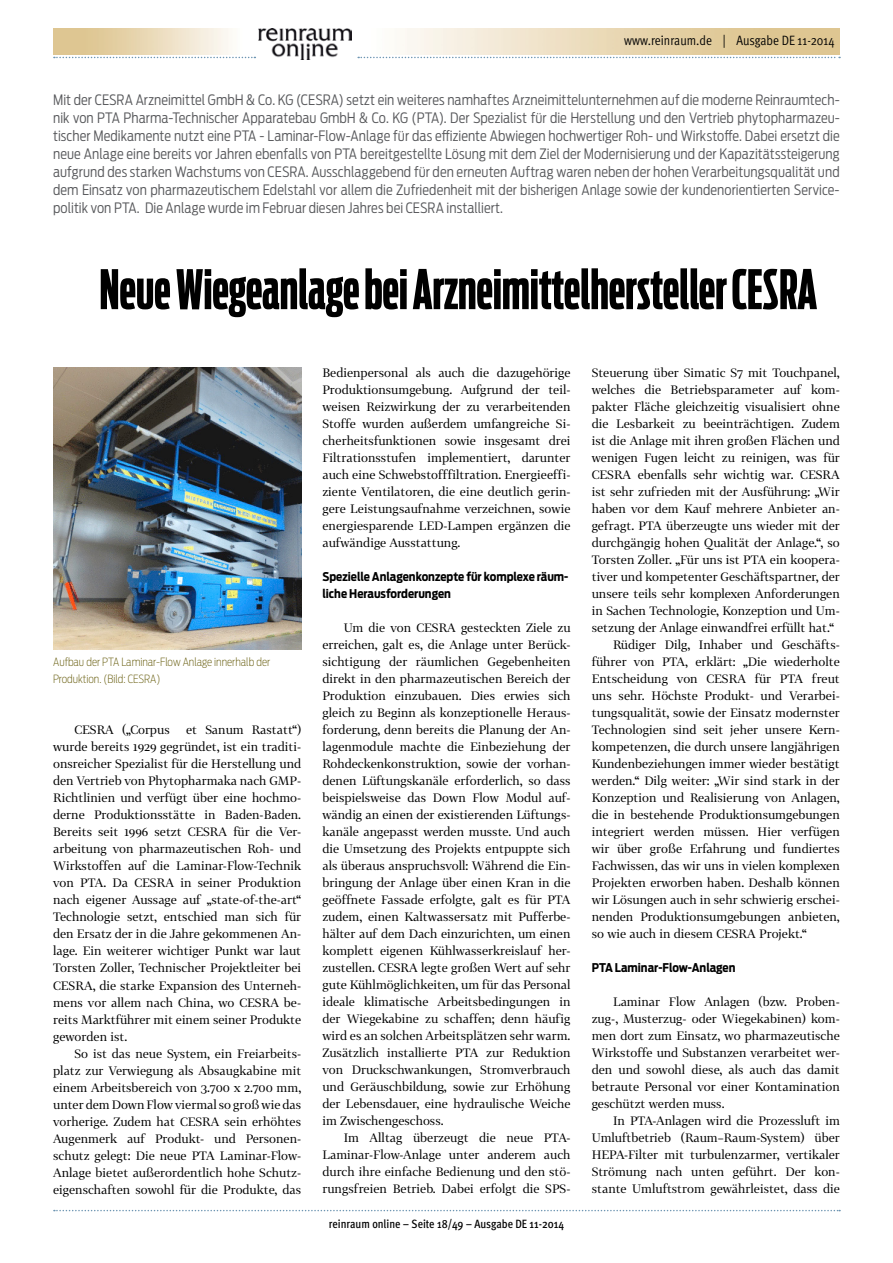
<style>
.page{position:relative;width:893px;height:1263px;background:#fff}
.page>*{position:absolute;margin:0;border:0;box-sizing:border-box;transform-origin:0 0}
.t1{font:700 54px "Antenna Comp";color:#000}
.t2{font:300 14.25px/18px "Antenna Cond";letter-spacing:.005em;color:#57585b;text-align:justify}
.t3{font:13.5px "Meta OT Cond Norm";color:#000}
.t4{font:12px/17px "Tabac G2";color:#000;text-align:justify}
.t5{font:700 12px/17px "Antenna Cond";color:#000}
.t6{font:500 condensed 12px "Meta OT";color:#000}
.t7{font:200 11.25px/17px "Antenna Cond";color:#6b6114}
</style>
<div class="page">
<svg style="left:358px;top:57px;width:482px;height:1px"></svg>
<svg style="left:54px;top:57px;width:201px;height:1px"></svg>
<svg style="left:54px;top:1210px;width:786px;height:1px"></svg>
<img style="left:258px;top:29px;width:94px;height:31px">
<img style="left:53px;top:368px;width:248px;height:281px">
<p class="t3" style="left:624px;top:32px;width:212px">www.reinraum.de | Ausgabe DE 11-2014</p>
<p class="t2" style="left:53px;top:91px;width:788px">Mit der CESRA Arzneimittel GmbH &amp; Co. KG (CESRA) setzt ein weiteres namhaftes Arzneimittelunternehmen auf die moderne Reinraumtech&shy;nik von PTA Pharma-Technischer Apparatebau GmbH &amp; Co. KG (PTA). Der Spezialist für die Herstellung und den Vertrieb phytopharmazeu&shy;tischer Medikamente nutzt eine PTA - Laminar-Flow-Anlage für das effiziente Abwiegen hochwertiger Roh- und Wirkstoffe. Dabei ersetzt die neue Anlage eine bereits vor Jahren ebenfalls von PTA bereitgestellte Lösung mit dem Ziel der Modernisierung und der Kapazitätssteigerung aufgrund des starken Wachstums von CESRA. Ausschlaggebend für den erneuten Auftrag waren neben der hohen Verarbeitungsqualität und dem Einsatz von pharmazeutischem Edelstahl vor allem die Zufriedenheit mit der bisherigen Anlage sowie der kundenorientierten Service&shy;politik von PTA. Die Anlage wurde im Februar diesen Jahres bei CESRA installiert.</p>
<h1 class="t1" style="left:99px;top:260px;width:719px">Neue Wiegeanlage bei Arzneimittelhersteller CESRA</h1>
<p class="t7" style="left:53px;top:654px;width:219px">Aufbau der PTA Laminar-Flow Anlage innerhalb der<br>Produktion. (Bild: CESRA)</p>
<p class="t4" style="left:53px;top:721px;width:250px;text-indent:133px">et Sanum Rastatt“) wurde bereits 1929 gegründet, ist ein traditi&shy;onsreicher Spezialist für die Herstellung und den Vertrieb von Phytopharmaka nach GMP-Richtlinien und verfügt über eine hochmo&shy;derne Produktionsstätte in Baden-Baden.<br>Bereits seit 1996 setzt CESRA für die Ver&shy;arbeitung von pharmazeutischen Roh- und Wirkstoffen auf die Laminar-Flow-Technik von PTA. Da CESRA in seiner Produktion nach eigener Aussage auf „state-of-the-art“ Technologie setzt, entschied man sich für den Ersatz der in die Jahre gekommenen An&shy;lage. Ein weiterer wichtiger Punkt war laut Torsten Zoller, Technischer Projektleiter bei CESRA, die starke Expansion des Unterneh&shy;mens vor allem nach China, wo CESRA be&shy;reits Marktführer mit einem seiner Produkte geworden ist.</p>
<p class="t4" style="left:53px;top:1044px;width:250px;text-indent:21px">So ist das neue System, ein Freiarbeits&shy;platz zur Verwiegung als Absaugkabine mit einem Arbeitsbereich von 3.700 x 2.700 mm, unter dem Down Flow viermal so groß wie das vorherige. Zudem hat CESRA sein erhöhtes Augenmerk auf Produkt- und Personen&shy;schutz gelegt: Die neue PTA Laminar-Flow-Anlage bietet außerordentlich hohe Schutz&shy;eigenschaften sowohl für die Produkte, das</p>
<p class="t4" style="left:74px;top:721px;width:97px">CESRA („Corpus</p>
<p class="t4" style="left:322px;top:364px;width:250px">Bedienpersonal als auch die dazugehörige Produktionsumgebung. Aufgrund der teil&shy;weisen Reizwirkung der zu verarbeitenden Stoffe wurden außerdem umfangreiche Si&shy;cherheitsfunktionen sowie insgesamt drei Filtrationsstufen implementiert, darunter auch eine Schwebstofffiltration. Energieeffi&shy;ziente Ventilatoren, die eine deutlich gerin&shy;gere Leistungsaufnahme verzeichnen, sowie energiesparende LED-Lampen ergänzen die aufwändige Ausstattung.</p>
<p class="t5" style="left:322px;top:568px;width:247px">Spezielle Anlagenkonzepte für komplexe räum&shy;liche Herausforderungen</p>
<p class="t4" style="left:322px;top:619px;width:250px;text-indent:21px">Um die von CESRA gesteckten Ziele zu erreichen, galt es, die Anlage unter Berück&shy;sichtigung der räumlichen Gegebenheiten direkt in den pharmazeutischen Bereich der Produktion einzubauen. Dies erwies sich gleich zu Beginn als konzeptionelle Heraus&shy;forderung, denn bereits die Planung der An&shy;lagenmodule machte die Einbeziehung der Rohdeckenkonstruktion, sowie der vorhan&shy;denen Lüftungskanäle erforderlich, so dass beispielsweise das Down Flow Modul auf&shy;wändig an einen der existierenden Lüftungs&shy;kanäle angepasst werden musste. Und auch die Umsetzung des Projekts entpuppte sich als überaus anspruchsvoll: Während die Ein&shy;bringung der Anlage über einen Kran in die geöffnete Fassade erfolgte, galt es für PTA zudem, einen Kaltwassersatz mit Pufferbe&shy;hälter auf dem Dach einzurichten, um einen komplett eigenen Kühlwasserkreislauf her&shy;zustellen. CESRA legte großen Wert auf sehr gute Kühlmöglichkeiten, um für das Personal ideale klimatische Arbeitsbedingungen in der Wiegekabine zu schaffen; denn häufig wird es an solchen Arbeitsplätzen sehr warm.<br>Zusätzlich installierte PTA zur Reduktion von Druckschwankungen, Stromverbrauch und Geräuschbildung, sowie zur Erhöhung der Lebensdauer, eine hydraulische Weiche im Zwischengeschoss.</p>
<p class="t4" style="left:322px;top:1129px;width:250px;text-indent:21px">Im Alltag überzeugt die neue PTA-Laminar-Flow-Anlage unter anderem auch durch ihre einfache Bedienung und den stö&shy;rungsfreien Betrieb. Dabei erfolgt die SPS-</p>
<p class="t6" style="left:329px;top:1216px;width:237px">reinraum online – Seite 18/49 – Ausgabe DE 11-2014</p>
<p class="t4" style="left:592px;top:364px;width:250px">Steuerung über Simatic S7 mit Touchpanel,</p>
<p class="t4" style="left:592px;top:381px;width:250px">welches die Betriebsparameter auf kom-</p>
<p class="t4" style="left:592px;top:398px;width:250px">pakter Fläche gleichzeitig visualisiert ohne</p>
<p class="t4" style="left:592px;top:415px;width:250px">die Lesbarkeit zu beeinträchtigen. Zudem</p>
<p class="t4" style="left:592px;top:432px;width:250px">ist die Anlage mit ihren großen Flächen und</p>
<p class="t4" style="left:592px;top:449px;width:250px">wenigen Fugen leicht zu reinigen, was für</p>
<p class="t4" style="left:592px;top:466px;width:250px">CESRA ebenfalls sehr wichtig war. CESRA</p>
<p class="t4" style="left:592px;top:483px;width:250px">ist sehr zufrieden mit der Ausführung: „Wir</p>
<p class="t4" style="left:592px;top:500px;width:250px">haben vor dem Kauf mehrere Anbieter an-</p>
<p class="t4" style="left:592px;top:517px;width:250px">gefragt. PTA überzeugte uns wieder mit der</p>
<p class="t4" style="left:592px;top:534px;width:250px">durchgängig hohen Qualität der Anlage.“, so</p>
<p class="t4" style="left:592px;top:551px;width:250px">Torsten Zoller. „Für uns ist PTA ein koopera-</p>
<p class="t4" style="left:592px;top:568px;width:250px">tiver und kompetenter Geschäftspartner, der</p>
<p class="t4" style="left:592px;top:585px;width:250px">unsere teils sehr komplexen Anforderungen</p>
<p class="t4" style="left:592px;top:602px;width:250px">in Sachen Technologie, Konzeption und Um-</p>
<p class="t4" style="left:592px;top:619px;width:244px">setzung der Anlage einwandfrei erfüllt hat.“</p>
<p class="t4" style="left:613px;top:636px;width:228px">Rüdiger Dilg, Inhaber und Geschäfts-</p>
<p class="t4" style="left:592px;top:653px;width:250px">führer von PTA, erklärt: „Die wiederholte</p>
<p class="t4" style="left:592px;top:670px;width:250px">Entscheidung von CESRA für PTA freut</p>
<p class="t4" style="left:592px;top:687px;width:250px">uns sehr. Höchste Produkt- und Verarbei-</p>
<p class="t4" style="left:592px;top:704px;width:250px">tungsqualität, sowie der Einsatz modernster</p>
<p class="t4" style="left:592px;top:721px;width:250px">Technologien sind seit jeher unsere Kern-</p>
<p class="t4" style="left:592px;top:738px;width:250px">kompetenzen, die durch unsere langjährigen</p>
<p class="t4" style="left:592px;top:755px;width:250px">Kundenbeziehungen immer wieder bestätigt</p>
<p class="t4" style="left:592px;top:772px;width:250px">werden.“ Dilg weiter: „Wir sind stark in der</p>
<p class="t4" style="left:592px;top:789px;width:250px">Konzeption und Realisierung von Anlagen,</p>
<p class="t4" style="left:592px;top:806px;width:250px">die in bestehende Produktionsumgebungen</p>
<p class="t4" style="left:592px;top:823px;width:250px">integriert werden müssen. Hier verfügen</p>
<p class="t4" style="left:592px;top:840px;width:250px">wir über große Erfahrung und fundiertes</p>
<p class="t4" style="left:592px;top:857px;width:250px">Fachwissen, das wir uns in vielen komplexen</p>
<p class="t4" style="left:592px;top:874px;width:250px">Projekten erworben haben. Deshalb können</p>
<p class="t4" style="left:592px;top:891px;width:250px">wir Lösungen auch in sehr schwierig erschei-</p>
<p class="t4" style="left:592px;top:908px;width:250px">nenden Produktionsumgebungen anbieten,</p>
<p class="t4" style="left:592px;top:925px;width:217px">so wie auch in diesem CESRA Projekt.“</p>
<p class="t5" style="left:592px;top:959px;width:145px">PTA Laminar-Flow-Anlagen</p>
<p class="t4" style="left:592px;top:993px;width:250px;text-indent:21px">Laminar Flow Anlagen (bzw. Proben&shy;zug-, Musterzug- oder Wiegekabinen) kom&shy;men dort zum Einsatz, wo pharmazeutische Wirkstoffe und Substanzen verarbeitet wer&shy;den und sowohl diese, als auch das damit betraute Personal vor einer Kontamination geschützt werden muss.</p>
<p class="t4" style="left:592px;top:1112px;width:250px;text-indent:21px">In PTA-Anlagen wird die Prozessluft im Umluftbetrieb (Raum–Raum-System) über HEPA-Filter mit turbulenzarmer, vertikaler Strömung nach unten geführt. Der kon&shy;stante Umluftstrom gewährleistet, dass die</p>
</div>
